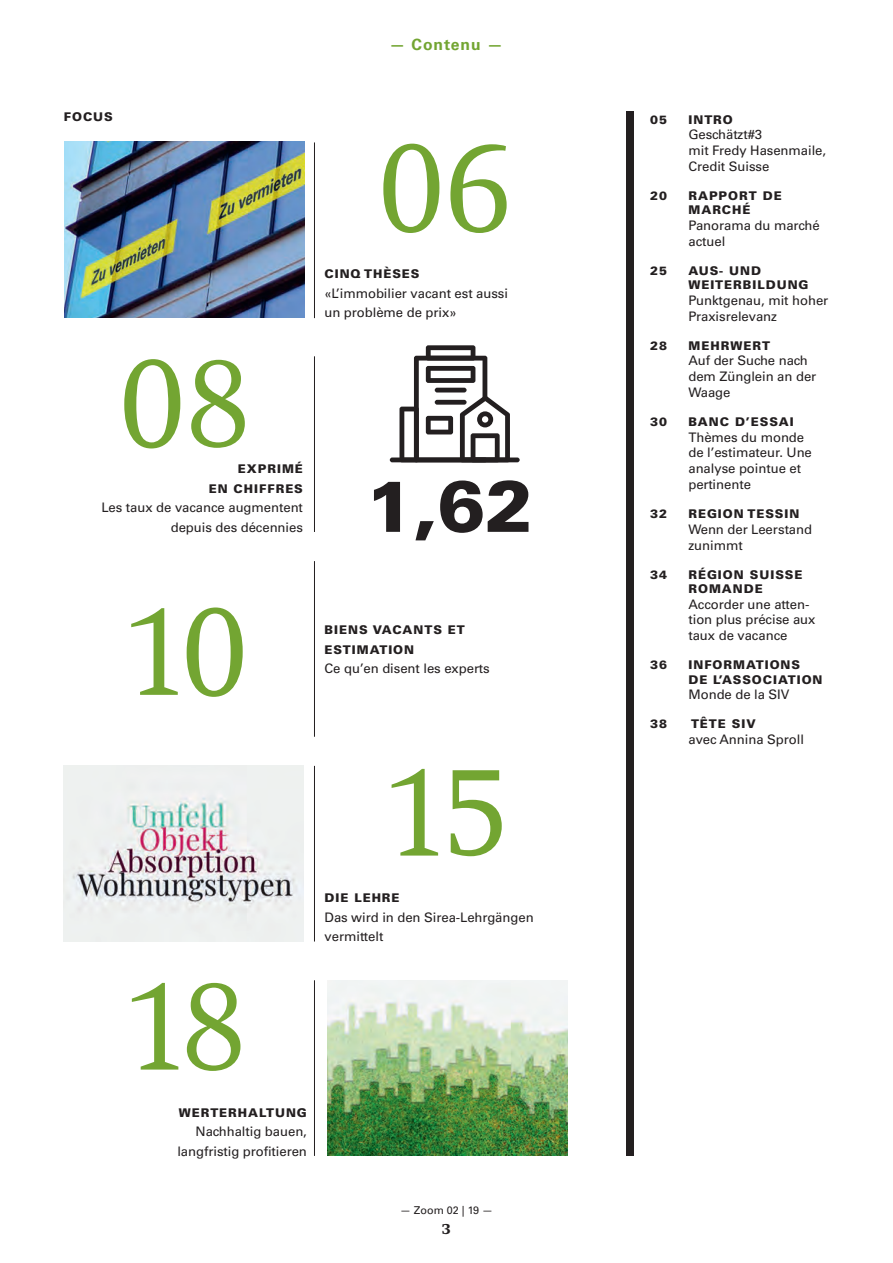
<style>
.page{position:relative;width:893px;height:1263px;background:#fff}
.page>*{position:absolute;margin:0;border:0;box-sizing:border-box;transform-origin:0 0}
.t1{font:300 135px "Swift";letter-spacing:-.09em;color:#73a532;scale:.95 1}
.t2{font:900 72px "Univers LT Std";color:#231f20}
.t3{font:700 15.75px "Univers LT Std";letter-spacing:.06em;color:#73a532}
.t4{font:800 15.75px "Swift";color:#231f20}
.t5{font:13.2px/15.8px "Univers LT Std";letter-spacing:-.005em;color:#231f20}
.t6{font:900 12px/14.4px "Univers LT Std";letter-spacing:.08em;color:#231f20}
.t7{font:10.8px "Univers LT Std";color:#231f20}
</style>
<div class="page">
<img style="left:65px;top:142px;width:240px;height:175px">
<img style="left:328px;top:980px;width:240px;height:176px">
<div style="left:626px;top:112px;width:8px;height:1044px;background:#231f20"></div>
<hr style="left:314px;top:142px;width:1px;height:176px;background:#231f20">
<hr style="left:314px;top:356px;width:1px;height:176px;background:#231f20">
<hr style="left:314px;top:766px;width:1px;height:175px;background:#231f20">
<hr style="left:314px;top:561px;width:1px;height:176px;background:#231f20">
<hr style="left:314px;top:980px;width:1px;height:176px;background:#231f20">
<img style="left:64px;top:766px;width:240px;height:175px">
<div style="left:390px;top:457px;width:130px;height:5px;background:#231f20;border-radius:2px"></div>
<svg style="left:399px;top:345px;width:111px;height:113px"></svg>
<p class="t3" style="left:390px;top:35px;width:115px">— Contenu —</p>
<p class="t6" style="left:64px;top:110px;width:51px">FOCUS</p>
<h1 class="t1" style="left:118px;top:330px;width:143px">08</h1>
<p class="t6" style="left:209px;top:459px;width:96px;line-height:19.5px;text-align:right">EXPRIMÉ<br>EN CHIFFRES</p>
<p class="t5" style="left:102px;top:498px;width:203px;line-height:19.5px;text-align:right">Les taux de vacance augmentent depuis des décennies</p>
<h1 class="t1" style="left:377px;top:114px;width:145px">06</h1>
<p class="t6" style="left:324px;top:267px;width:97px">CINQ THÈSES</p>
<p class="t5" style="left:324px;top:283px;width:185px;line-height:19.5px">«L’immobilier vacant est aussi un problème de prix»</p>
<h2 class="t2" style="left:366px;top:461px;width:168px">1,62</h2>
<h1 class="t1" style="left:122px;top:578px;width:135px">10</h1>
<p class="t6" style="left:325px;top:620px;width:142px;line-height:19.5px">BIENS VACANTS ET<br>ESTIMATION</p>
<p class="t5" style="left:325px;top:661px;width:166px">Ce qu’en disent les experts</p>
<h1 class="t1" style="left:123px;top:953px;width:133px">18</h1>
<p class="t6" style="left:179px;top:1105px;width:130px">WERTERHALTUNG</p>
<p class="t5" style="left:177px;top:1122px;width:131px;line-height:19.5px;text-align:right">Nachhaltig bauen, langfristig profitieren</p>
<h1 class="t1" style="left:383px;top:739px;width:135px">15</h1>
<p class="t6" style="left:325px;top:891px;width:77px">DIE LEHRE</p>
<p class="t5" style="left:325px;top:907px;width:211px;line-height:19.5px">Das wird in den Sirea-Lehrgängen vermittelt</p>
<p class="t7" style="left:400px;top:1204px;width:94px">— Zoom 02 | 19 —</p>
<p class="t4" style="left:442px;top:1220px;width:10px">3</p>
<p class="t6" style="left:650px;top:112px;width:18px">05</p>
<p class="t6" style="left:688px;top:112px;width:46px">INTRO</p>
<p class="t5" style="left:688px;top:127px;width:139px">Geschätzt#3<br>mit Fredy Hasenmaile,<br>Credit Suisse</p>
<p class="t6" style="left:650px;top:188px;width:18px">20</p>
<p class="t6" style="left:688px;top:188px;width:95px">RAPPORT DE<br>MARCHÉ</p>
<p class="t5" style="left:688px;top:217px;width:133px">Panorama du marché actuel</p>
<p class="t6" style="left:650px;top:263px;width:18px">25</p>
<p class="t6" style="left:688px;top:263px;width:122px">AUS- UND<br>WEITERBILDUNG</p>
<p class="t5" style="left:688px;top:292px;width:141px">Punktgenau, mit hoher<br>Praxisrelevanz</p>
<p class="t6" style="left:650px;top:338px;width:18px">28</p>
<p class="t6" style="left:688px;top:338px;width:83px">MEHRWERT</p>
<p class="t5" style="left:688px;top:353px;width:129px">Auf der Suche nach dem Zünglein an der<br>Waage</p>
<p class="t6" style="left:650px;top:414px;width:18px">30</p>
<p class="t6" style="left:688px;top:414px;width:107px">BANC D’ESSAI</p>
<p class="t5" style="left:688px;top:429px;width:125px">Thèmes du monde de l’estimateur. Une analyse pointue et pertinente</p>
<p class="t6" style="left:650px;top:506px;width:18px">32</p>
<p class="t6" style="left:688px;top:506px;width:113px">REGION TESSIN</p>
<p class="t5" style="left:688px;top:521px;width:125px">Wenn der Leerstand zunimmt</p>
<p class="t6" style="left:650px;top:567px;width:18px">34</p>
<p class="t6" style="left:688px;top:567px;width:116px">RÉGION SUISSE<br>ROMANDE</p>
<p class="t5" style="left:688px;top:596px;width:129px">Accorder une atten&shy;tion plus précise aux taux de vacance</p>
<p class="t6" style="left:650px;top:658px;width:18px">36</p>
<p class="t6" style="left:688px;top:658px;width:136px">INFORMATIONS<br>DE L’ASSOCIATION</p>
<p class="t5" style="left:688px;top:687px;width:103px">Monde de la SIV</p>
<p class="t6" style="left:650px;top:717px;width:18px">38</p>
<p class="t6" style="left:691px;top:717px;width:66px">TÊTE SIV</p>
<p class="t5" style="left:688px;top:732px;width:117px">avec Annina Sproll</p>
</div>
